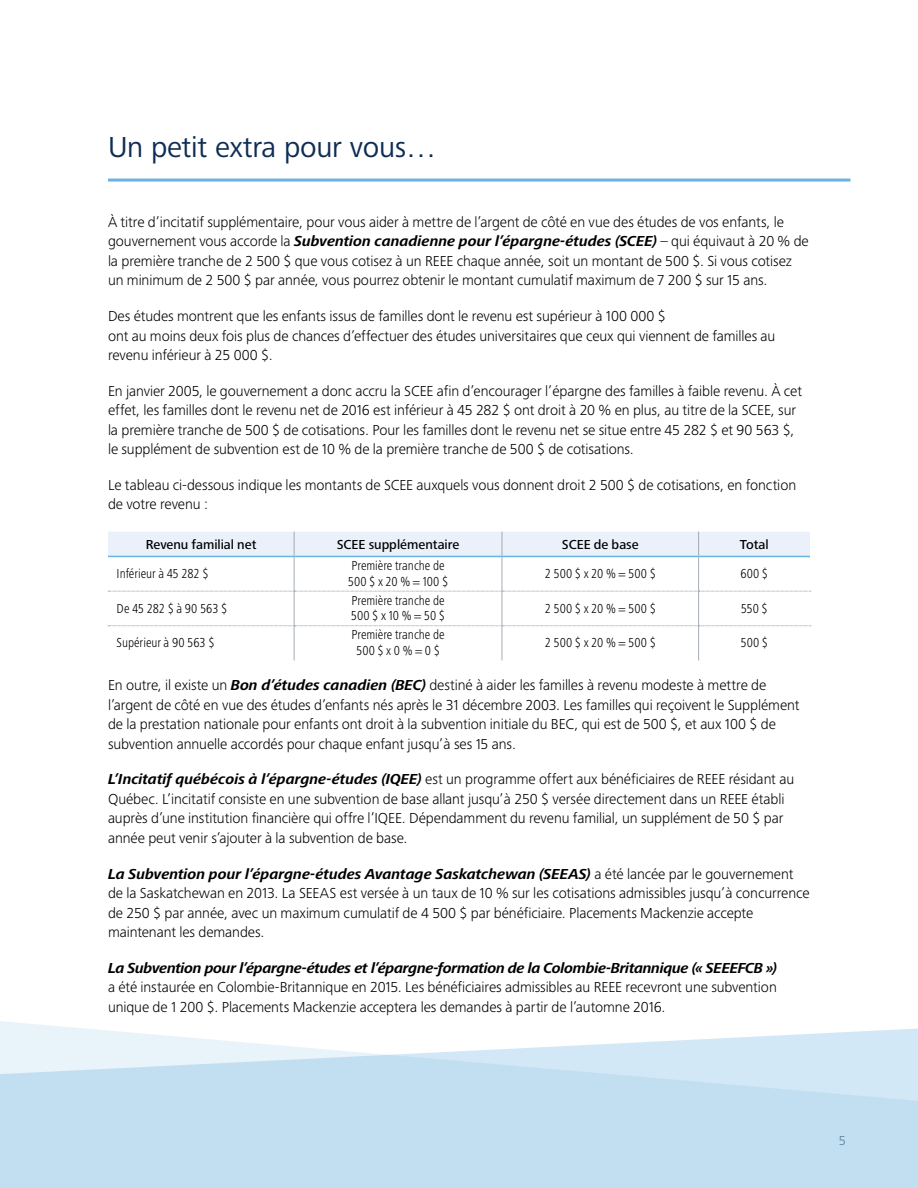
<style>
.page{position:relative;width:918px;height:1188px;background:#fff}
.page>*{position:absolute;margin:0;border:0;box-sizing:border-box;transform-origin:0 0}
.t1{font:30px "Frutiger Next Pro";letter-spacing:-.01em;color:#0f2d52}
.t2{font:300 15px/19.5px "Frutiger Next Pro";letter-spacing:-.005em;color:#000}
.t3{font:italic 700 15px "Frutiger Next Pro";letter-spacing:-.025em;color:#000}
.t4{font:300 condensed 13.5px/15.8px "Frutiger Next Pro";color:#000}
.t5{font:500 13.5px "Frutiger Next Pro";color:#000}
.t6{font:300 13.5px "Frutiger Next Pro";color:#485865}
.s1{font-weight:700;font-style:italic}
</style>
<div class="page">
<svg style="left:108px;top:532px;width:703px;height:128px"></svg>
<hr style="left:108px;top:556px;width:186px;height:1px;background:#6ab2e2">
<hr style="left:294px;top:556px;width:208px;height:1px;background:#6ab2e2">
<hr style="left:502px;top:556px;width:197px;height:1px;background:#6ab2e2">
<hr style="left:699px;top:556px;width:111px;height:1px;background:#6ab2e2">
<hr style="left:108px;top:179px;width:742px;height:3px;background:#6ab2e2">
<svg style="left:0;top:1028px;width:918px;height:160px;background:#cbe4f4"></svg>
<h1 class="t1" style="left:108px;top:129px;width:330px">Un petit extra pour vous…</h1>
<p class="t2" style="left:108px;top:212px;width:702px">À titre d’incitatif supplémentaire, pour vous aider à mettre de l’argent de côté en vue des études de vos enfants, le gouvernement vous accorde la <span class="s1">Subvention canadienne pour l’épargne-études (SCEE)</span> – qui équivaut à 20 % de la première tranche de 2 500 $ que vous cotisez à un REEE chaque année, soit un montant de 500 $. Si vous cotisez un minimum de 2 500 $ par année, vous pourrez obtenir le montant cumulatif maximum de 7 200 $ sur 15 ans.</p>
<p class="t2" style="left:108px;top:306px;width:669px">Des études montrent que les enfants issus de familles dont le revenu est supérieur à 100 000 $<br>ont au moins deux fois plus de chances d’effectuer des études universitaires que ceux qui viennent de familles au revenu inférieur à 25 000 $.</p>
<p class="t2" style="left:108px;top:381px;width:696px">En janvier 2005, le gouvernement a donc accru la SCEE afin d’encourager l’épargne des familles à faible revenu. À cet effet, les familles dont le revenu net de 2016 est inférieur à 45 282 $ ont droit à 20 % en plus, au titre de la SCEE, sur la première tranche de 500 $ de cotisations. Pour les familles dont le revenu net se situe entre 45 282 $ et 90 563 $, le supplément de subvention est de 10 % de la première tranche de 500 $ de cotisations.</p>
<p class="t2" style="left:108px;top:475px;width:690px">Le tableau ci-dessous indique les montants de SCEE auxquels vous donnent droit 2 500 $ de cotisations, en fonction de votre revenu :</p>
<p class="t5" style="left:146px;top:537px;width:112px">Revenu familial net</p>
<p class="t5" style="left:337px;top:537px;width:124px">SCEE supplémentaire</p>
<p class="t5" style="left:562px;top:537px;width:78px">SCEE de base</p>
<p class="t5" style="left:740px;top:537px;width:30px">Total</p>
<p class="t4" style="left:117px;top:565px;width:93px">Inférieur à 45 282 $</p>
<p class="t4" style="left:348px;top:558px;width:102px">Première tranche de<br>500 $ x 20 % = 100 $</p>
<p class="t4" style="left:545px;top:565px;width:113px">2 500 $ x 20 % = 500 $</p>
<p class="t4" style="left:740px;top:565px;width:29px">600 $</p>
<p class="t4" style="left:117px;top:600px;width:112px">De 45 282 $ à 90 563 $</p>
<p class="t4" style="left:351px;top:592px;width:96px">Première tranche de<br>500 $ x 10 % = 50 $</p>
<p class="t4" style="left:545px;top:600px;width:113px">2 500 $ x 20 % = 500 $</p>
<p class="t4" style="left:741px;top:600px;width:29px">550 $</p>
<p class="t4" style="left:117px;top:635px;width:99px">Supérieur à 90 563 $</p>
<p class="t4" style="left:351px;top:627px;width:95px;text-align:center">Première tranche de<br>500 $ x 0 % = 0 $</p>
<p class="t4" style="left:545px;top:635px;width:113px">2 500 $ x 20 % = 500 $</p>
<p class="t4" style="left:741px;top:635px;width:29px">500 $</p>
<p class="t2" style="left:108px;top:675px;width:693px">En outre, il existe un <span class="s1">Bon d’études canadien (BEC)</span> destiné à aider les familles à revenu modeste à mettre de l’argent de côté en vue des études d’enfants nés après le 31 décembre 2003. Les familles qui reçoivent le Supplément de la prestation nationale pour enfants ont droit à la subvention initiale du BEC, qui est de 500 $, et aux 100 $ de subvention annuelle accordés pour chaque enfant jusqu’à ses 15 ans.</p>
<p class="t2" style="left:108px;top:770px;width:688px"><span class="s1">L’Incitatif québécois à l’épargne-études (IQEE)</span> est un programme offert aux bénéficiaires de REEE résidant au Québec. L’incitatif consiste en une subvention de base allant jusqu’à 250 $ versée directement dans un REEE établi auprès d’une institution financière qui offre l’IQEE. Dépendamment du revenu familial, un supplément de 50 $ par année peut venir s’ajouter à la subvention de base.</p>
<p class="t2" style="left:108px;top:864px;width:703px"><span class="s1">La Subvention pour l’épargne-études Avantage Saskatchewan (SEEAS)</span> a été lancée par le gouvernement de la Saskatchewan en 2013. La SEEAS est versée à un taux de 10 % sur les cotisations admissibles jusqu’à concurrence de 250 $ par année, avec un maximum cumulatif de 4 500 $ par bénéficiaire. Placements Mackenzie accepte maintenant les demandes.</p>
<p class="t3" style="left:108px;top:959px;width:671px">La Subvention pour l’épargne-études et l’épargne-formation de la Colombie-Britannique (« SEEEFCB »)</p>
<p class="t2" style="left:108px;top:978px;width:670px">a été instaurée en Colombie-Britannique en 2015. Les bénéficiaires admissibles au REEE recevront une subvention unique de 1 200 $. Placements Mackenzie acceptera les demandes à partir de l’automne 2016.</p>
<p class="t6" style="left:839px;top:1132px;width:9px">5</p>
</div>
